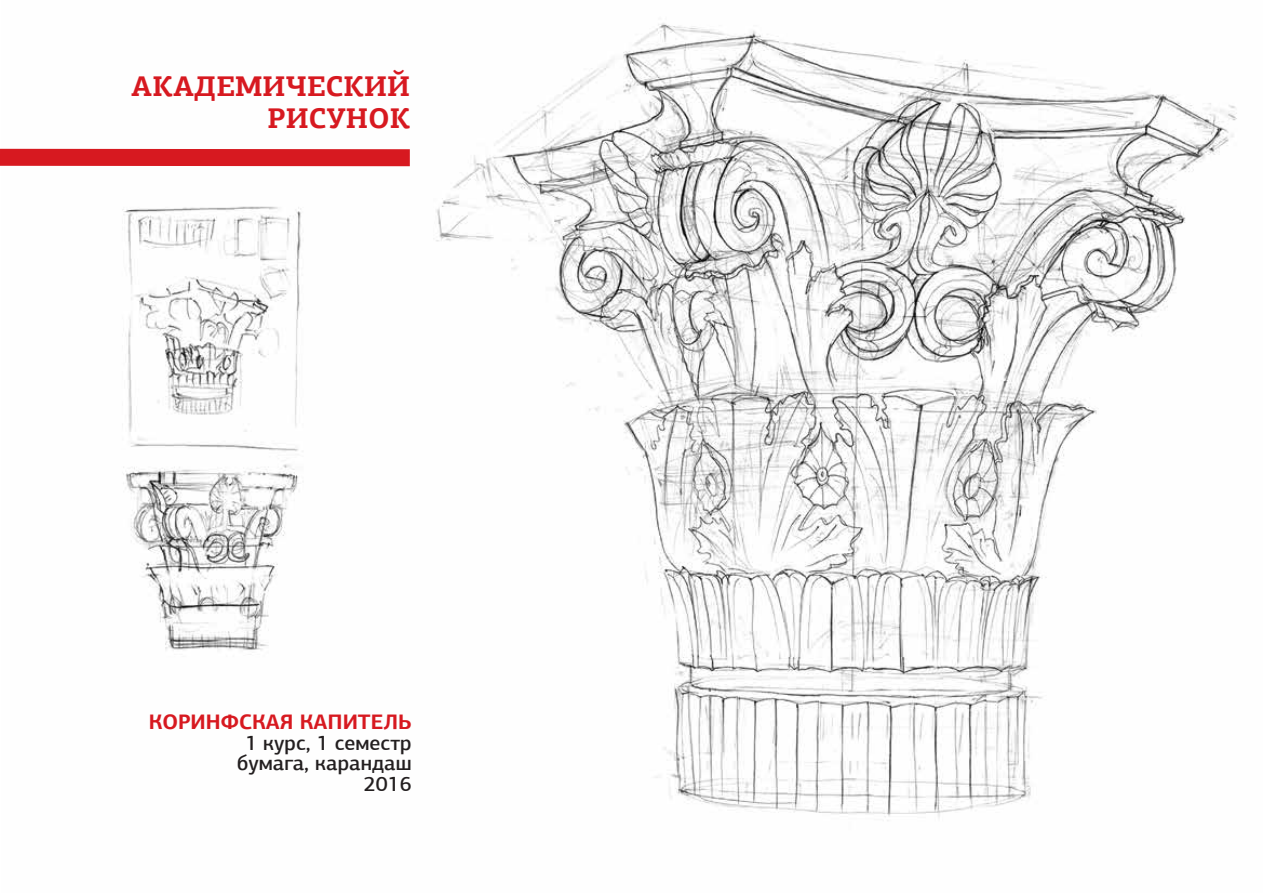
<style>
.page{position:relative;width:1263px;height:893px;background:#fff}
.page>*{position:absolute;margin:0;border:0;box-sizing:border-box;transform-origin:0 0}
.t1{font:700 28.5px/32.1px "PF Agora Slab Pro";letter-spacing:.005em;color:#d71920;text-align:right}
.t2{font:500 21px/20.7px "PF Agora Sans Pro";color:#231f20;text-align:right}
.t3{font:700 21px "PF Agora Sans Pro";color:#d71920}
</style>
<div class="page">
<img style="left:2px;top:23px;width:1235px;height:798px">
<div style="left:0;top:149px;width:410px;height:17px;background:#d71920"></div>
<h1 class="t1" style="left:131px;top:70px;width:280px">АКАДЕМИЧЕСКИЙ<br>РИСУНОК</h1>
<p class="t3" style="left:149px;top:708px;width:265px">КОРИНФСКАЯ КАПИТЕЛЬ</p>
<p class="t2" style="left:237px;top:732px;width:176px">1 курс, 1 семестр бумага, карандаш<br>2016</p>
</div>
